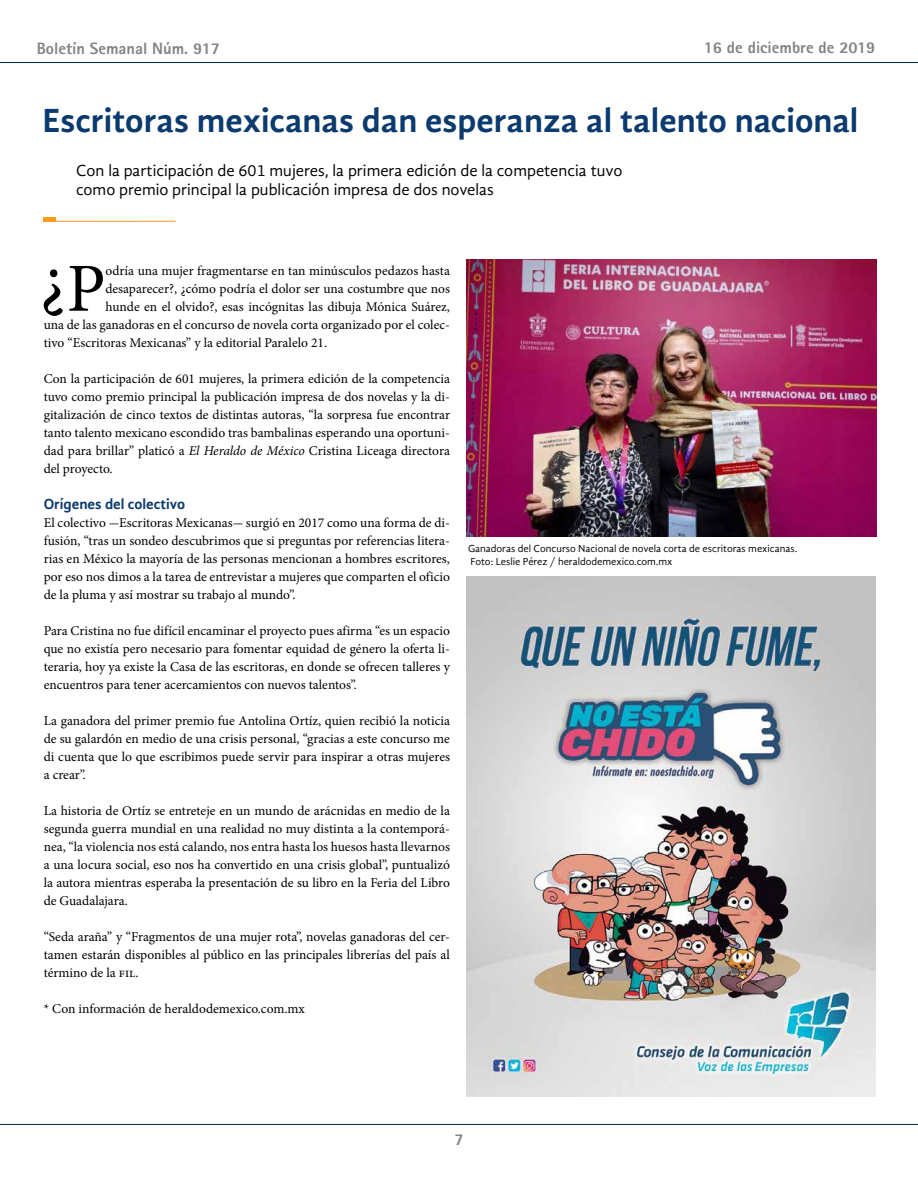
<style>
.page{position:relative;width:918px;height:1188px;background:#fff}
.page>*{position:absolute;margin:0;border:0;box-sizing:border-box;transform-origin:0 0}
.t1{font:68.85px "Minion Pro";color:#000}
.t2{font:700 34.5px "Gandhi Sans";color:#0a3a6e}
.t3{font:16.5px/19.5px "Gandhi Sans";color:#000}
.t4{font:800 16.5px "Rotis Sans Serif";color:#808285}
.t5{font:700 15px "Gandhi Sans";color:#0a3a6e}
.t6{font:13.5px/18px "Minion Pro";color:#000;text-align:justify}
.t7{font:10.5px/13.5px "Gandhi Sans";color:#000}
.s1{font-style:italic}
</style>
<div class="page">
<hr style="left:0;top:62px;width:918px;height:1px;background:#00295c">
<hr style="left:0;top:1124px;width:918px;height:1px;background:#00295c">
<hr style="left:44px;top:221px;width:132px;height:1px;background:#f99d1c">
<hr style="left:44px;top:218px;width:12px;height:4px;background:#f99d1c">
<img style="left:467px;top:260px;width:410px;height:276px">
<img style="left:467px;top:576px;width:408px;height:521px">
<p class="t4" style="left:37px;top:38px;width:185px">Boletín Semanal Núm. 917</p>
<p class="t4" style="left:704px;top:37px;width:173px">16 de diciembre de 2019</p>
<h2 class="t2" style="left:43px;top:100px;width:817px">Escritoras mexicanas dan esperanza al talento nacional</h2>
<p class="t3" style="left:76px;top:160px;width:548px">Con la participación de 601 mujeres, la primera edición de la competencia tuvo como premio principal la publicación impresa de dos novelas</p>
<h1 class="t1" style="left:41px;top:237px;width:66px">¿P</h1>
<p class="t6" style="left:105px;top:262px;width:346px">odría una mujer fragmentarse en tan minúsculos pedazos hasta</p>
<p class="t6" style="left:105px;top:280px;width:346px">desaparecer?, ¿cómo podría el dolor ser una costumbre que nos</p>
<p class="t6" style="left:105px;top:298px;width:346px">hunde en el olvido?, esas incógnitas las dibuja Mónica Suárez,</p>
<p class="t6" style="left:44px;top:315px;width:408px">una de las ganadoras en el concurso de novela corta organizado por el colec-</p>
<p class="t6" style="left:44px;top:333px;width:285px">tivo “Escritoras Mexicanas” y la editorial Paralelo 21.</p>
<p class="t6" style="left:44px;top:369px;width:408px">Con la participación de 601 mujeres, la primera edición de la competencia tuvo como premio principal la publicación impresa de dos novelas y la di&shy;gitalización de cinco textos de distintas autoras, “la sorpresa fue encontrar tanto talento mexicano escondido tras bambalinas esperando una oportuni&shy;dad para brillar” platicó a <span class="s1">El Heraldo de México</span> Cristina Liceaga directora del proyecto.</p>
<p class="t5" style="left:44px;top:495px;width:143px">Orígenes del colectivo</p>
<p class="t6" style="left:44px;top:514px;width:408px">El colectivo -Escritoras Mexicanas- surgió en 2017 como una forma de di&shy;fusión, “tras un sondeo descubrimos que si preguntas por referencias litera&shy;rias en México la mayoría de las personas mencionan a hombres escritores, por eso nos dimos a la tarea de entrevistar a mujeres que comparten el oficio de la pluma y así mostrar su trabajo al mundo”.</p>
<p class="t6" style="left:44px;top:621px;width:408px">Para Cristina no fue difícil encaminar el proyecto pues afirma “es un espacio que no existía pero necesario para fomentar equidad de género la oferta li&shy;teraria, hoy ya existe la Casa de las escritoras, en donde se ofrecen talleres y encuentros para tener acercamientos con nuevos talentos”.</p>
<p class="t6" style="left:44px;top:711px;width:408px">La ganadora del primer premio fue Antolina Ortíz, quien recibió la noticia de su galardón en medio de una crisis personal, “gracias a este concurso me di cuenta que lo que escribimos puede servir para inspirar a otras mujeres a crear”.</p>
<p class="t6" style="left:44px;top:801px;width:408px">La historia de Ortíz se entreteje en un mundo de arácnidas en medio de la segunda guerra mundial en una realidad no muy distinta a la contemporá&shy;nea, “la violencia nos está calando, nos entra hasta los huesos hasta llevarnos a una locura social, eso nos ha convertido en una crisis global”, puntualizó la autora mientras esperaba la presentación de su libro en la Feria del Libro de Guadalajara.</p>
<p class="t6" style="left:44px;top:927px;width:408px">“Seda araña” y “Fragmentos de una mujer rota”, novelas ganadoras del cer&shy;tamen estarán disponibles al público en las principales librerías del país al término de la fil.</p>
<p class="t6" style="left:44px;top:999px;width:263px">* Con información de heraldodemexico.com.mx</p>
<p class="t7" style="left:468px;top:541px;width:331px">Ganadoras del Concurso Nacional de novela corta de escritoras mexicanas.<br>Foto: Leslie Pérez / heraldodemexico.com.mx</p>
<p class="t4" style="left:455px;top:1129px;width:11px">7</p>
</div>
